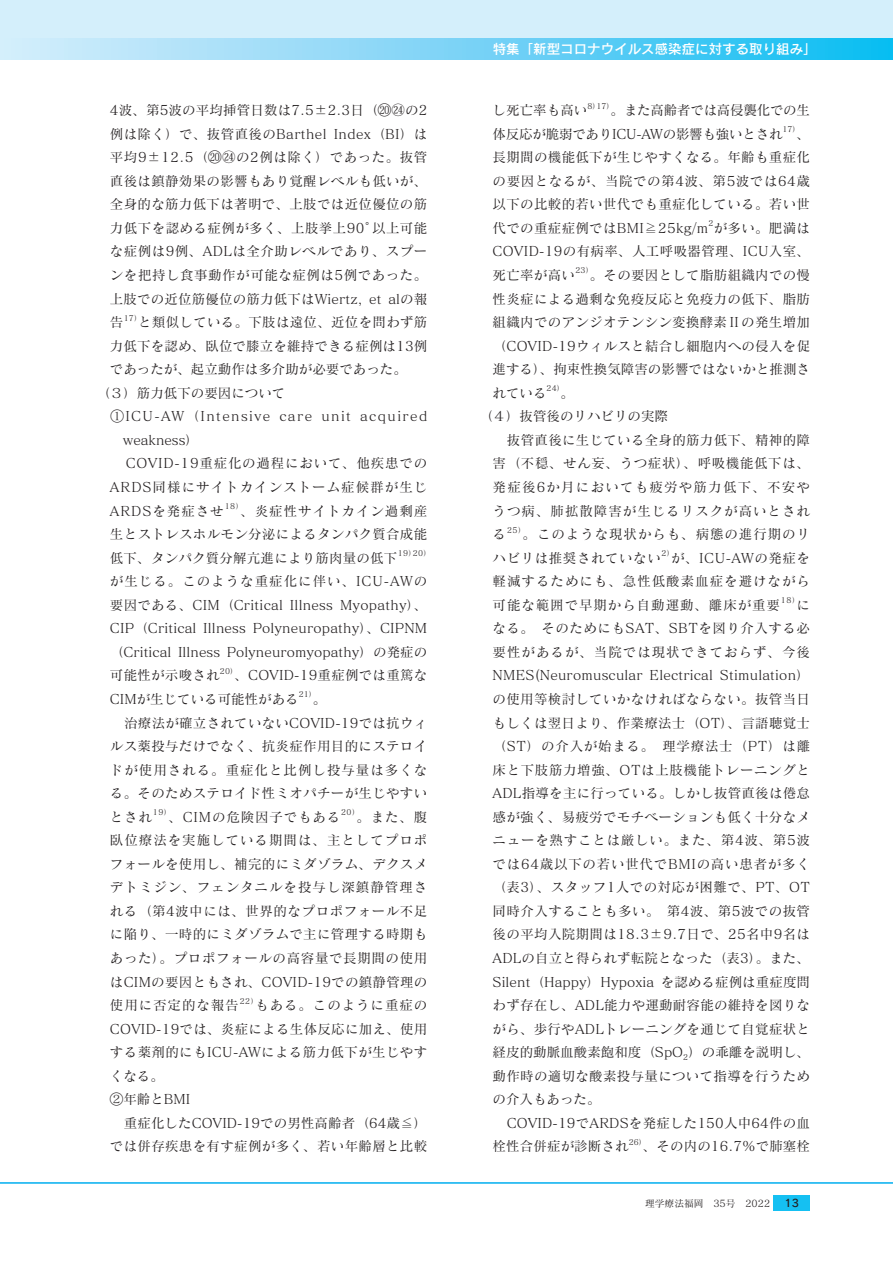
<style>
.page{position:relative;width:893px;height:1263px;background:#fff}
.page>*{position:absolute;margin:0;border:0;box-sizing:border-box;transform-origin:0 0}
.t1{font:13.5px/23.5px "Matisse Pro M";letter-spacing:.02em;color:#231f20;text-align:justify}
.t2{font:13.5px/23.5px "Matisse Pro M";color:#231f20}
.t3{font:13.5px/23.5px "Matisse Pro M";letter-spacing:.07em;color:#231f20}
.t4{font:13.5px "Matisse Pro M";letter-spacing:.055em;color:#231f20}
.t5{font:13.5px "Matisse Pro M";letter-spacing:.045em;color:#231f20}
.t6{font:13.5px "Matisse Pro M";letter-spacing:.06em;color:#231f20}
.t7{font:13.5px/23.5px "Matisse Pro M";letter-spacing:-.015em;color:#231f20}
.t8{font:13.5px "Matisse Pro M";letter-spacing:.105em;color:#231f20}
.t9{font:13.5px "Rodin Pro DB";color:#fff}
.t10{font:13.5px "Matisse Pro M";letter-spacing:.075em;color:#231f20}
.t11{font:13.5px "Matisse Pro M";letter-spacing:.09em;color:#231f20}
.t12{font:10.5px "Rodin Pro DB";color:#231f20}
.t13{font:9.75px "Matisse Pro M";color:#231f20}
.t14{font:7.8px "Matisse Pro M";letter-spacing:.03em;color:#231f20}
.s1{font-family:"Koz Min Pr 6 N"}
</style>
<div class="page">
<div style="left:0;top:0;width:893px;height:38px;background:#d4effb"></div>
<div style="left:0;top:38px;width:893px;height:22px;background:linear-gradient(to right,#dfedfb,#10bcf2)"></div>
<hr style="left:0;top:1182px;width:893px;height:2px;background:#00aeef">
<div style="left:773px;top:1196px;width:37px;height:15px;background:#15c0f2"></div>
<p class="t1" style="left:110px;top:98px;width:319px">4波、第5波の平均挿管日数は7.5±2.3日（⑳<span class="s1">㉔</span>の2例は除く）で、抜管直後のBarthel Index（BI）は平均9±12.5（⑳<span class="s1">㉔</span>の2例は除く）であった。抜管直後は鎮静効果の影響もあり覚醒レベルも低いが、全身的な筋力低下は著明で、上肢では近位優位の筋力低下を認める症例が多く、上肢挙上90°以上可能な症例は9例、ADLは全介助レベルであり、スプーンを把持し食事動作が可能な症例は5例であった。上肢での近位筋優位の筋力低下はWiertz, et alの報告</p>
<p class="t14" style="left:124px;top:313px;width:20px">17）</p>
<p class="t1" style="left:138px;top:310px;width:291px">と類似している。下肢は遠位、近位を問わず筋</p>
<p class="t1" style="left:110px;top:333px;width:319px">力低下を認め、臥位で膝立を維持できる症例は13例</p>
<p class="t2" style="left:110px;top:357px;width:299px">であったが、起立動作は多介助が必要であった。</p>
<p class="t2" style="left:83px;top:381px;width:204px">　（３）筋力低下の要因について</p>
<p class="t8" style="left:111px;top:408px;width:318px">①ICU-AW（Intensive care unit acquired</p>
<p class="t2" style="left:123px;top:428px;width:77px">weakness）</p>
<p class="t6" style="left:83px;top:455px;width:346px">　　　COVID-19重症化の過程において、他疾患での</p>
<p class="t10" style="left:110px;top:478px;width:319px">ARDS同様にサイトカインストーム症候群が生じ</p>
<p class="t3" style="left:110px;top:498px;width:115px">ARDSを発症させ</p>
<p class="t14" style="left:225px;top:501px;width:21px">18）</p>
<p class="t1" style="left:110px;top:498px;width:319px;text-indent:130px">、炎症性サイトカイン過剰産生とストレスホルモン分泌によるタンパク質合成能低下、タンパク質分解亢進により筋肉量の低下</p>
<p class="t14" style="left:398px;top:548px;width:35px">19）20）</p>
<p class="t1" style="left:110px;top:569px;width:319px">が生じる。このような重症化に伴い、ICU-AWの要因である、CIM（Critical Illness Myopathy）、CIP（Critical Illness Polyneuropathy）、CIPNM（Critical Illness Polyneuromyopathy）の発症の可能性が示唆され</p>
<p class="t14" style="left:220px;top:666px;width:20px">20）</p>
<p class="t2" style="left:110px;top:663px;width:319px;text-indent:124px">、COVID-19重症例では重篤な<br>CIMが生じている可能性がある</p>
<p class="t14" style="left:299px;top:690px;width:19px">21）</p>
<p class="t1" style="left:313px;top:687px;width:28px">。　</p>
<p class="t1" style="left:83px;top:710px;width:346px">　　　治療法が確立されていないCOVID-19では抗ウィ</p>
<p class="t1" style="left:110px;top:734px;width:319px">ルス薬投与だけでなく、抗炎症作用目的にステロイ</p>
<p class="t3" style="left:110px;top:757px;width:319px">ドが使用される。重症化と比例し投与量は多くな</p>
<p class="t1" style="left:110px;top:781px;width:319px">る。そのためステロイド性ミオパチーが生じやすい</p>
<p class="t1" style="left:110px;top:804px;width:44px">とされ</p>
<p class="t14" style="left:153px;top:807px;width:20px">19）</p>
<p class="t6" style="left:168px;top:808px;width:173px">、CIMの危険因子でもある</p>
<p class="t14" style="left:341px;top:807px;width:20px">20）</p>
<p class="t1" style="left:110px;top:804px;width:319px;text-indent:247px">。また、腹臥位療法を実施している期間は、主としてプロポフォールを使用し、補完的にミダゾラム、デクスメデトミジン、フェンタニルを投与し深鎮静管理される（第4波中には、世界的なプロポフォール不足に陥り、一時的にミダゾラムで主に管理する時期もあった）。プロポフォールの高容量で長期間の使用はCIMの要因ともされ、COVID-19での鎮静管理の使用に否定的な報告</p>
<p class="t14" style="left:240px;top:996px;width:21px">22）</p>
<p class="t3" style="left:255px;top:993px;width:174px">もある。このように重症の</p>
<p class="t1" style="left:110px;top:1016px;width:319px">COVID-19では、炎症による生体反応に加え、使用</p>
<p class="t1" style="left:110px;top:1040px;width:319px">する薬剤的にもICU-AWによる筋力低下が生じやす</p>
<p class="t1" style="left:110px;top:1064px;width:55px">くなる。</p>
<p class="t2" style="left:83px;top:1087px;width:109px">　　②年齢とBMI</p>
<p class="t1" style="left:83px;top:1111px;width:346px">　　　重症化したCOVID-19での男性高齢者（64歳≦）</p>
<p class="t1" style="left:110px;top:1134px;width:319px">では併存疾患を有す症例が多く、若い年齢層と比較</p>
<p class="t9" style="left:493px;top:40px;width:325px">特集「新型コロナウイルス感染症に対する取り組み」</p>
<p class="t1" style="left:493px;top:98px;width:96px">し死亡率も高い</p>
<p class="t14" style="left:587px;top:101px;width:29px">8）17）</p>
<p class="t7" style="left:493px;top:98px;width:319px;text-indent:118px">。また高齢者では高侵襲化での生体反応が脆弱でありICU-AWの影響も強いとされ</p>
<p class="t14" style="left:782px;top:124px;width:20px">17）</p>
<p class="t1" style="left:493px;top:122px;width:319px;text-indent:304px">、長期間の機能低下が生じやすくなる。年齢も重症化の要因となるが、当院での第4波、第5波では64歳以下の比較的若い世代でも重症化している。若い世代での重症症例ではBMI≧25kg/m が多い。肥満は</p>
<p class="t14" style="left:708px;top:219px;width:7px">2</p>
<p class="t1" style="left:493px;top:239px;width:319px">COVID-19の有病率、人工呼吸器管理、ICU入室、死亡率が高い</p>
<p class="t14" style="left:575px;top:266px;width:20px">23）</p>
<p class="t1" style="left:493px;top:263px;width:319px;text-indent:97px">。その要因として脂肪組織内での慢性炎症による過剰な免疫反応と免疫力の低下、脂肪組織内でのアンジオテンシン変換酵素Ⅱの発生増加（COVID-19ウィルスと結合し細胞内への侵入を促進する）、拘束性換気障害の影響ではないかと推測されている</p>
<p class="t14" style="left:547px;top:383px;width:19px">24）</p>
<p class="t1" style="left:561px;top:381px;width:15px">。</p>
<p class="t2" style="left:466px;top:404px;width:204px">　（４）抜管後のリハビリの実際</p>
<p class="t1" style="left:466px;top:428px;width:346px">　　　抜管直後に生じている全身的筋力低下、精神的障</p>
<p class="t5" style="left:493px;top:455px;width:319px">害（不穏、せん妄、うつ症状）、呼吸機能低下は、</p>
<p class="t11" style="left:493px;top:478px;width:319px">発症後6か月においても疲労や筋力低下、不安や</p>
<p class="t3" style="left:493px;top:498px;width:319px">うつ病、肺拡散障害が生じるリスクが高いとされ</p>
<p class="t1" style="left:493px;top:522px;width:15px">る</p>
<p class="t14" style="left:507px;top:525px;width:21px">25）</p>
<p class="t3" style="left:493px;top:522px;width:319px;text-indent:30px">。このような現状からも、病態の進行期のリハビリは推奨されていない</p>
<p class="t14" style="left:661px;top:548px;width:15px">2）</p>
<p class="t1" style="left:493px;top:545px;width:319px;text-indent:178px">が、ICU-AWの発症を軽減するためにも、急性低酸素血症を避けながら可能な範囲で早期から自動運動、離床が重要</p>
<p class="t14" style="left:781px;top:595px;width:21px">18）</p>
<p class="t1" style="left:796px;top:593px;width:15px">に</p>
<p class="t1" style="left:493px;top:616px;width:319px">なる。 そのためにもSAT、SBTを図り介入する必</p>
<p class="t3" style="left:493px;top:640px;width:319px">要性があるが、当院では現状できておらず、今後</p>
<p class="t1" style="left:493px;top:663px;width:319px">NMES(Neuromuscular Electrical Stimulation）</p>
<p class="t1" style="left:493px;top:687px;width:319px">の使用等検討していかなければならない。抜管当日</p>
<p class="t1" style="left:493px;top:710px;width:319px">もしくは翌日より、作業療法士（OT）、言語聴覚士</p>
<p class="t4" style="left:493px;top:737px;width:319px">（ST）の介入が始まる。 理学療法士（PT）は離</p>
<p class="t5" style="left:493px;top:761px;width:319px">床と下肢筋力増強、OTは上肢機能トレーニングと</p>
<p class="t1" style="left:493px;top:781px;width:319px">ADL指導を主に行っている。しかし抜管直後は倦怠</p>
<p class="t1" style="left:493px;top:804px;width:319px">感が強く、易疲労でモチベーションも低く十分なメ</p>
<p class="t4" style="left:493px;top:832px;width:319px">ニューを熟すことは厳しい。また、第4波、第5波</p>
<p class="t4" style="left:493px;top:855px;width:319px">では64歳以下の若い世代でBMIの高い患者が多く</p>
<p class="t1" style="left:493px;top:875px;width:319px">（表3）、スタッフ1人での対応が困難で、PT、OT</p>
<p class="t1" style="left:493px;top:899px;width:319px">同時介入することも多い。 第4波、第5波での抜管</p>
<p class="t1" style="left:493px;top:922px;width:319px">後の平均入院期間は18.3±9.7日で、25名中9名は</p>
<p class="t1" style="left:493px;top:946px;width:319px">ADLの自立と得られず転院となった（表3）。また、</p>
<p class="t1" style="left:493px;top:969px;width:319px">Silent（Happy）Hypoxia を認める症例は重症度問</p>
<p class="t1" style="left:493px;top:993px;width:319px">わず存在し、ADL能力や運動耐容能の維持を図りな</p>
<p class="t1" style="left:493px;top:1016px;width:319px">がら、歩行やADLトレーニングを通じて自覚症状と</p>
<p class="t2" style="left:493px;top:1040px;width:319px">経皮的動脈血酸素飽和度（SpO<sub>2</sub>）の乖離を説明し、</p>
<p class="t1" style="left:493px;top:1064px;width:319px">動作時の適切な酸素投与量について指導を行うため</p>
<p class="t2" style="left:493px;top:1087px;width:123px">の介入もあった。　</p>
<p class="t1" style="left:466px;top:1111px;width:346px">　　　COVID-19でARDSを発症した150人中64件の血</p>
<p class="t1" style="left:493px;top:1134px;width:137px">栓性合併症が診断され</p>
<p class="t14" style="left:629px;top:1137px;width:20px">26）</p>
<p class="t1" style="left:643px;top:1134px;width:169px">、その内の16.7%で肺塞栓</p>
<p class="t13" style="left:645px;top:1197px;width:127px">理学療法福岡　35号　2022</p>
<p class="t12" style="left:784px;top:1196px;width:16px">13</p>
</div>
